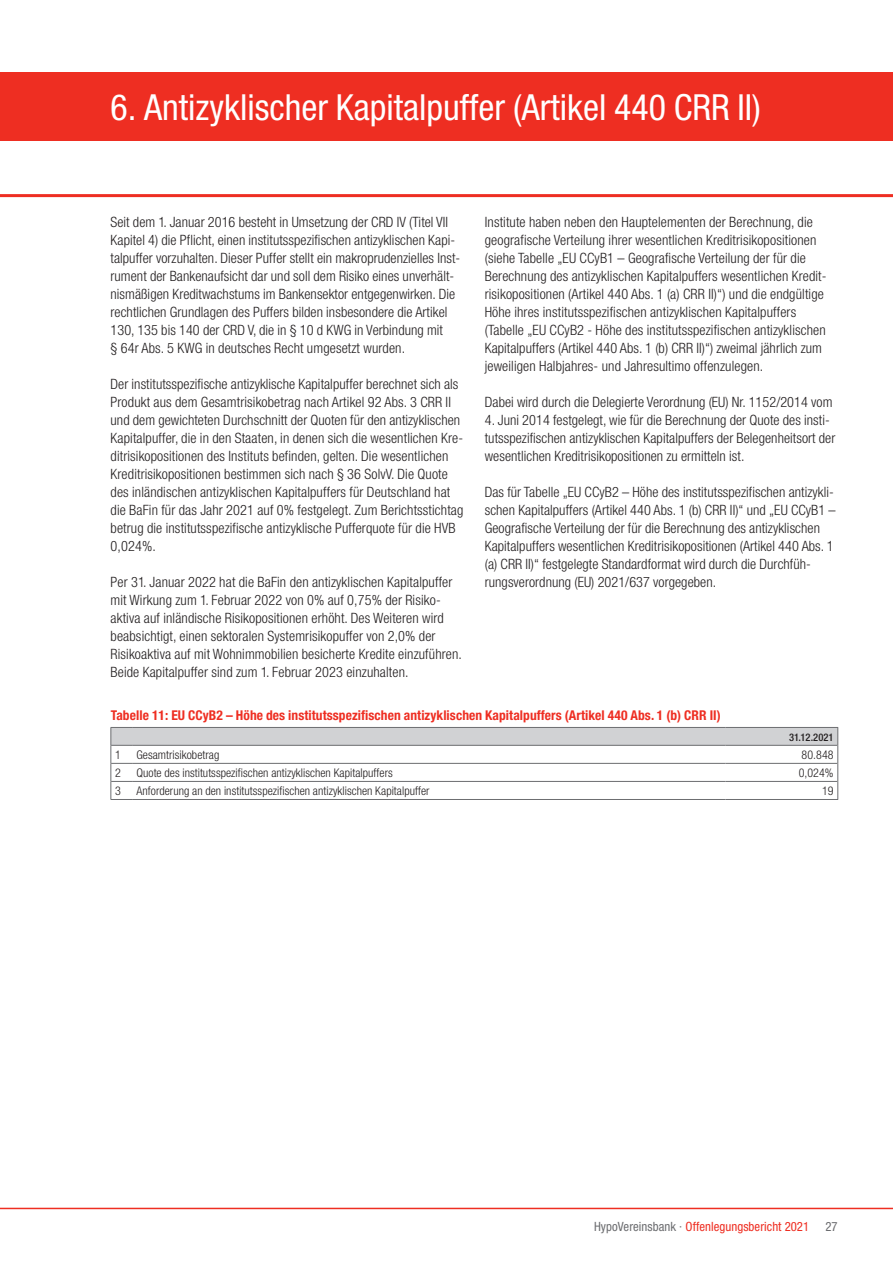
<style>
.page{position:relative;width:893px;height:1263px;background:#fff}
.page>*{position:absolute;margin:0;border:0;box-sizing:border-box;transform-origin:0 0}
.t1{font:condensed 36px "Helvetica Neue";color:#fff}
.t2{font:300 14.25px/18px "Helvetica HVB Cond";letter-spacing:.01em;color:#231f20}
.t3{font:700 condensed 13.5px "Helvetica Neue";letter-spacing:.005em;color:#ee2e22}
.t4{font:condensed 12.75px "Helvetica Neue";letter-spacing:.005em;color:#ee2e22}
.t5{font:condensed 12.75px "Helvetica Neue";color:#6c6d70}
.t6{font:300 12px "Helvetica HVB Cond";letter-spacing:.005em;color:#231f20}
.t7{font:500 10.5px "Helvetica HVB Cond";letter-spacing:.005em;color:#231f20}
.s1{color:#6c6d70}
</style>
<div class="page">
<hr style="left:0;top:1208px;width:893px;height:1px;background:#ee2e22">
<div style="left:0;top:72px;width:893px;height:68px;background:#ee2e22"></div>
<hr style="left:0;top:194px;width:893px;height:3px;background:#ee2e22">
<svg style="left:111px;top:727px;width:727px;height:73px"></svg>
<hr style="left:132px;top:727px;width:593px;height:1px;background:#6c6d70">
<h1 class="t1" style="left:111px;top:87px;width:652px">6. Antizyklischer Kapitalpuffer (Artikel 440 CRR II)</h1>
<p class="t2" style="left:111px;top:213px;width:351px">Seit dem 1. Januar 2016 besteht in Umsetzung der CRD IV (Titel VII Kapitel 4) die Pflicht, einen institutsspezifischen antizyklischen Kapi&shy;talpuffer vorzuhalten. Dieser Puffer stellt ein makroprudenzielles Inst&shy;rument der Bankenaufsicht dar und soll dem Risiko eines unverhält&shy;nismäßigen Kreditwachstums im Bankensektor entgegenwirken. Die rechtlichen Grundlagen des Puffers bilden insbesondere die Artikel 130, 135 bis 140 der CRD V, die in § 10 d KWG in Verbindung mit<br>§ 64r Abs. 5 KWG in deutsches Recht umgesetzt wurden.</p>
<p class="t2" style="left:111px;top:375px;width:354px">Der institutsspezifische antizyklische Kapitalpuffer berechnet sich als Produkt aus dem Gesamtrisikobetrag nach Artikel 92 Abs. 3 CRR II und dem gewichteten Durchschnitt der Quoten für den antizyklischen Kapitalpuffer, die in den Staaten, in denen sich die wesentlichen Kre&shy;ditrisikopositionen des Instituts befinden, gelten. Die wesentlichen Kreditrisikopositionen bestimmen sich nach § 36 SolvV. Die Quote des inländischen antizyklischen Kapitalpuffers für Deutschland hat die BaFin für das Jahr 2021 auf 0% festgelegt. Zum Berichtsstichtag betrug die institutsspezifische antizyklische Pufferquote für die HVB 0,024%.</p>
<p class="t2" style="left:111px;top:573px;width:353px">Per 31. Januar 2022 hat die BaFin den antizyklischen Kapitalpuffer mit Wirkung zum 1. Februar 2022 von 0% auf 0,75% der Risiko&shy;aktiva auf inländische Risikopositionen erhöht. Des Weiteren wird beabsichtigt, einen sektoralen Systemrisikopuffer von 2,0% der Risikoaktiva auf mit Wohnimmobilien besicherte Kredite einzuführen.<br>Beide Kapitalpuffer sind zum 1. Februar 2023 einzuhalten.</p>
<p class="t2" style="left:485px;top:213px;width:342px">Institute haben neben den Hauptelementen der Berechnung, die geografische Verteilung ihrer wesentlichen Kreditrisikopositionen (siehe Tabelle „EU CCyB1 – Geografische Verteilung der für die Berechnung des antizyklischen Kapitalpuffers wesentlichen Kredit&shy;risikopositionen (Artikel 440 Abs. 1 (a) CRR II)“) und die endgültige Höhe ihres institutsspezifischen antizyklischen Kapitalpuffers (Tabelle „EU CCyB2 - Höhe des institutsspezifischen antizyklischen Kapitalpuffers (Artikel 440 Abs. 1 (b) CRR II)“) zweimal jährlich zum jeweiligen Halbjahres- und Jahresultimo offenzulegen.</p>
<p class="t2" style="left:485px;top:393px;width:349px">Dabei wird durch die Delegierte Verordnung (EU) Nr. 1152/2014 vom</p>
<p class="t2" style="left:485px;top:411px;width:352px">4. Juni 2014 festgelegt, wie für die Berechnung der Quote des insti&shy;tutsspezifischen antizyklischen Kapitalpuffers der Belegenheitsort der wesentlichen Kreditrisikopositionen zu ermitteln ist.</p>
<p class="t2" style="left:485px;top:483px;width:352px">Das für Tabelle „EU CCyB2 – Höhe des institutsspezifischen antizykli&shy;schen Kapitalpuffers (Artikel 440 Abs. 1 (b) CRR II)“ und „EU CCyB1 – Geografische Verteilung der für die Berechnung des antizyklischen Kapitalpuffers wesentlichen Kreditrisikopositionen (Artikel 440 Abs. 1 (a) CRR II)“ festgelegte Standardformat wird durch die Durchfüh&shy;rungsverordnung (EU) 2021/637 vorgegeben.</p>
<p class="t3" style="left:111px;top:707px;width:611px">Tabelle 11: EU CCyB2 – Höhe des institutsspezifischen antizyklischen Kapitalpuffers (Artikel 440 Abs. 1 (b) CRR II)</p>
<p class="t7" style="left:789px;top:731px;width:46px">31.12.2021</p>
<p class="t6" style="left:115px;top:748px;width:7px">1</p>
<p class="t6" style="left:136px;top:748px;width:85px">Gesamtrisikobetrag</p>
<p class="t6" style="left:802px;top:748px;width:33px">80.848</p>
<p class="t6" style="left:115px;top:766px;width:7px">2</p>
<p class="t6" style="left:136px;top:766px;width:258px">Quote des institutsspezifischen antizyklischen Kapitalpuffers</p>
<p class="t6" style="left:799px;top:766px;width:36px">0,024%</p>
<p class="t6" style="left:115px;top:784px;width:7px">3</p>
<p class="t6" style="left:136px;top:784px;width:295px">Anforderung an den institutsspezifischen antizyklischen Kapitalpuffer</p>
<p class="t6" style="left:822px;top:784px;width:13px">19</p>
<p class="t4" style="left:594px;top:1218px;width:217px"><span class="s1">HypoVereinsbank ·</span> Offenlegungsbericht 2021</p>
<p class="t5" style="left:825px;top:1218px;width:14px">27</p>
</div>
